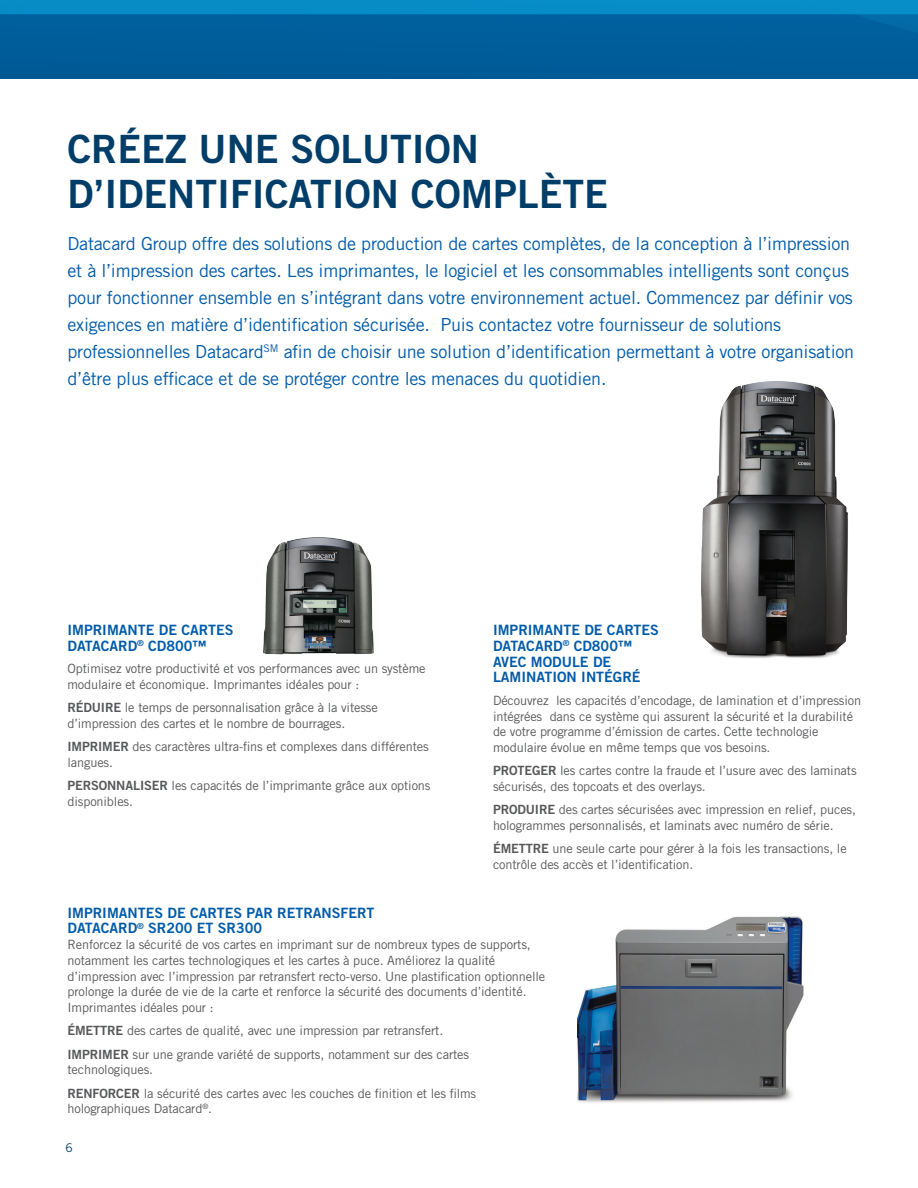
<style>
.page{position:relative;width:918px;height:1188px;background:#fff}
.page>*{position:absolute;margin:0;border:0;box-sizing:border-box;transform-origin:0 0}
.t1{font:39px/45px "Trade Gothic LT Std Bd 2";color:#003e69}
.t2{font:18px/27px "Trade Gothic LT Std";letter-spacing:-.01em;color:#015ba9}
.t3{font:14.25px/15.8px "Trade Gothic LT Std Bd 2";color:#015ba9}
.t4{font:12.75px/15.8px "Trade Gothic LT Std";letter-spacing:-.01em;color:#57585a}
.t5{font:12.75px "Trade Gothic LT Std Bd 2";color:#57585a}
.t6{font:12px "Trade Gothic LT Std";color:#003e69}
.s1{font-family:"Trade Gothic LT Std Bd 2"}
</style>
<div class="page">
<img style="left:578px;top:916px;width:226px;height:187px">
<img style="left:701px;top:381px;width:147px;height:277px">
<img style="left:0;top:0;width:918px;height:79px">
<img style="left:263px;top:537px;width:111px;height:118px">
<h1 class="t1" style="left:68px;top:126px;width:407px">CRÉEZ UNE SOLUTION<br>D’I DENTI</h1>
<h1 class="t1" style="left:230px;top:171px;width:332px">FICATION COMPLÈTE</h1>
<p class="t2" style="left:67px;top:230px;width:788px">Datacard Group offre des solutions de production de cartes complètes, de la conception à l’impression et à l’impression des cartes. Les imprimantes, le logiciel et les consommables intelligents sont conçus pour fonctionner ensemble en s’intégrant dans votre environnement actuel. Commencez par définir vos exigences en matière d’identification sécurisée. Puis contactez votre fournisseur de solutions professionnelles Datacard<sup>SM</sup> afin de choisir une solution d’identification permettant à votre organisation d’être plus efficace et de se protéger contre les menaces du quotidien.</p>
<p class="t3" style="left:68px;top:622px;width:124px">IM PRIMANTE DE CAR</p>
<p class="t3" style="left:208px;top:622px;width:27px">TES</p>
<p class="t3" style="left:68px;top:638px;width:35px">DATACARD</p>
<p class="t3" style="left:137px;top:638px;width:71px"><sup>®</sup> CD800™</p>
<p class="t4" style="left:68px;top:661px;width:360px">Optimisez votre productivité et vos performances avec un système modulaire et économique. I mprimantes idéales pour :</p>
<p class="t5" style="left:68px;top:700px;width:9px">RÉDU</p>
<p class="t4" style="left:68px;top:700px;width:312px;text-indent:33px"><span class="s1">IRE</span> le temps de personnalisation grâce à la vitesse d’impression des cartes et le nombre de bourrages.</p>
<p class="t4" style="left:68px;top:739px;width:363px"><span class="s1">IM PRIM ER</span> des caractères ultra-fins et complexes dans différentes langues.</p>
<p class="t4" style="left:68px;top:778px;width:365px"><span class="s1">PERSONNALISER</span> les capacités de l’imprimante grâce aux options disponibles.</p>
<p class="t3" style="left:493px;top:622px;width:124px">IM PRIMANTE DE CAR</p>
<p class="t3" style="left:634px;top:622px;width:27px">TES</p>
<p class="t3" style="left:493px;top:638px;width:149px">DATACARD<sup>®</sup> CD800™<br>AVEC MODULE DE<br>LAMINATION INTÉG RÉ</p>
<p class="t4" style="left:493px;top:692px;width:370px">Découvrez les capacités d’encodage, de lamination et d’impression intégrées dans ce système qui assurent la sécurité et la durabilité de votre programme d’émission de cartes. Cette technologie modulaire évolue en même temps que vos besoins.</p>
<p class="t4" style="left:493px;top:763px;width:365px"><span class="s1">PROTEGER</span> les cartes contre la fraude et l’usure avec des laminats sécurisés, des topcoats et des overlays.</p>
<p class="t5" style="left:493px;top:802px;width:17px">PRODU</p>
<p class="t4" style="left:493px;top:802px;width:365px;text-indent:42px"><span class="s1">IRE</span> des cartes sécurisées avec impression en relief, puces, hologrammes personnalisés, et laminats avec numéro de série.</p>
<p class="t4" style="left:493px;top:841px;width:355px"><span class="s1">ÉM ETTRE</span> une seule carte pour gérer à la fois les transactions, le contrôle des accès et l’identification.</p>
<p class="t3" style="left:68px;top:904px;width:133px">IM PRIMANTES DE CAR</p>
<p class="t3" style="left:217px;top:904px;width:159px">TES PAR RETRANSFERT</p>
<p class="t3" style="left:67px;top:920px;width:35px">DATACARD</p>
<p class="t3" style="left:137px;top:920px;width:126px"><sup>®</sup> SR200 ET SR300</p>
<p class="t4" style="left:68px;top:937px;width:479px">Renforcez la sécurité de vos cartes en imprimant sur de nombreux types de supports, notamment les cartes technologiques et les cartes à puce. Améliorez la qualité d’impression avec l’impression par retransfert recto-verso. U ne plastification optionnelle prolonge la durée de vie de la carte et renforce la sécurité des documents d’identité.<br>I mprimantes idéales pour :</p>
<p class="t4" style="left:68px;top:1019px;width:403px;line-height:23.2px"><span class="s1">ÉM ETTRE</span> des cartes de qualité, avec une impression par retransfert.<br><span class="s1">IMPRIM ER</span> sur une grande variété de supports, notamment sur des cartes</p>
<p class="t4" style="left:68px;top:1062px;width:87px">technologiques.</p>
<p class="t5" style="left:68px;top:1085px;width:34px">RENFORC</p>
<p class="t4" style="left:68px;top:1085px;width:410px;text-indent:56px"><span class="s1">ER</span> la sécurité des cartes avec les couches de finition et les films holographiques Datacard<sup>®</sup>.</p>
<p class="t6" style="left:66px;top:1141px;width:9px">6</p>
</div>
